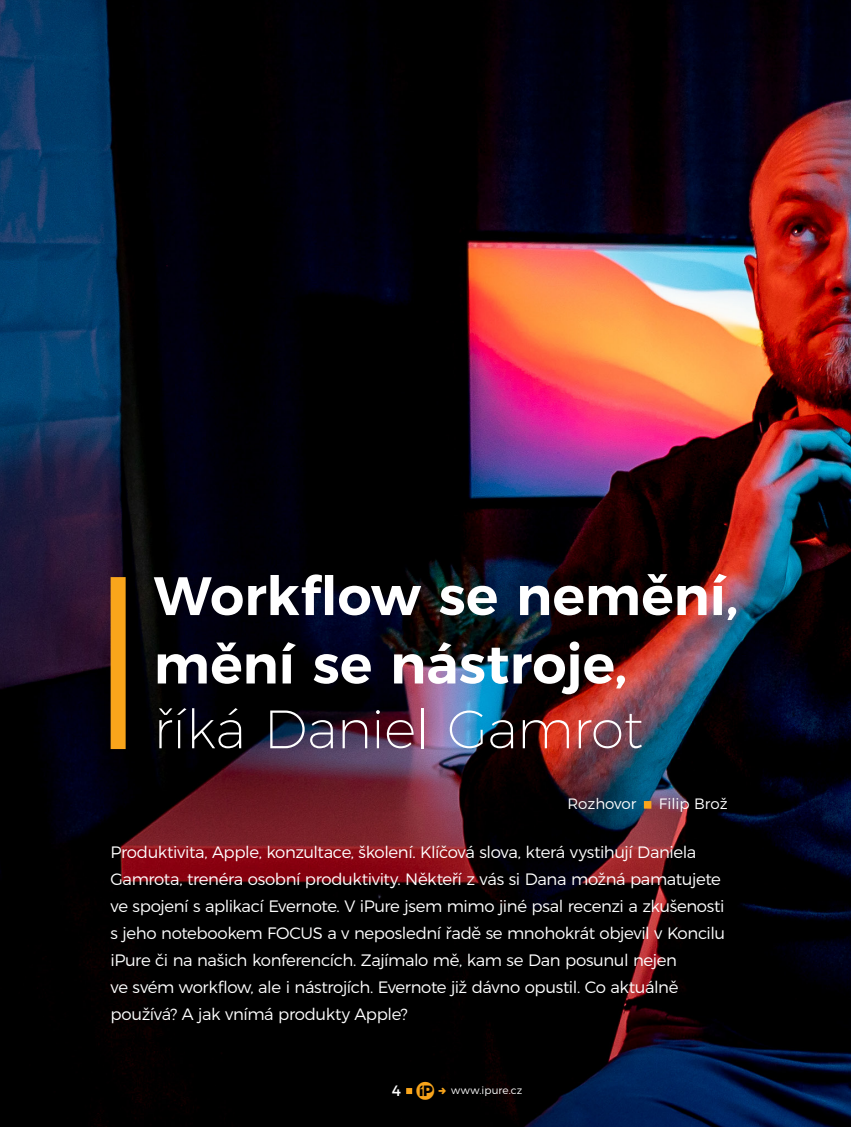
<style>
.page{position:relative;width:851px;height:1127px;background:#fff}
.page>*{position:absolute;margin:0;border:0;box-sizing:border-box;transform-origin:0 0}
.t1{font:600 54px/68.4px "Montserrat";color:#fff}
.t2{font:200 54px "Montserrat";letter-spacing:-.015em;color:#fff}
.t3{font:300 16.5px/27px "Montserrat";letter-spacing:-.025em;color:#fff}
.t4{font:300 15px "Montserrat";color:#fff}
.t5{font:15px "Montserrat";color:#fff}
.t6{font:300 10.5px "Montserrat";letter-spacing:.01em;color:#fff}
.s1{font-family:"i Pure";font-size:25.5px;color:#f9a51b}
</style>
<div class="page">
<img style="left:0;top:0;width:850px;height:1127px">
<div style="left:643px;top:801px;width:8px;height:7px;background:#f9a51b"></div>
<svg style="left:406px;top:1088px;width:6px;height:6px"></svg>
<div style="left:111px;top:577px;width:15px;height:172px;background:#f9a51b"></div>
<svg style="left:438px;top:1088px;width:8px;height:6px"></svg>
<h1 class="t1" style="left:154px;top:557px;width:586px">Workflow se nemění, mění se nástroje,</h1>
<h1 class="t2" style="left:154px;top:688px;width:491px">říká Daniel Gamrot</h1>
<p class="t4" style="left:567px;top:792px;width:70px">Rozhovor</p>
<p class="t4" style="left:658px;top:792px;width:70px">Filip Brož</p>
<p class="t3" style="left:111px;top:838px;width:616px">Produktivita, Apple, konzultace, školení. Klíčová slova, která vystihují Daniela Gamrota, trenéra osobní produktivity. Někteří z vás si Dana možná pamatujete ve spojení s aplikací Evernote. V iPure jsem mimo jiné psal recenzi a zkušenosti s jeho notebookem FOCUS a v neposlední řadě se mnohokrát objevil v Koncilu iPure či na našich konferencích. Zajímalo mě, kam se Dan posunul nejen<br>ve svém workflow, ale i nástrojích. Evernote již dávno opustil. Co aktuálně používá? A jak vnímá produkty Apple?</p>
<p class="t5" style="left:392px;top:1079px;width:43px">4 <span class="s1">C</span></p>
<p class="t6" style="left:451px;top:1082px;width:73px">www.ipure.cz</p>
</div>
